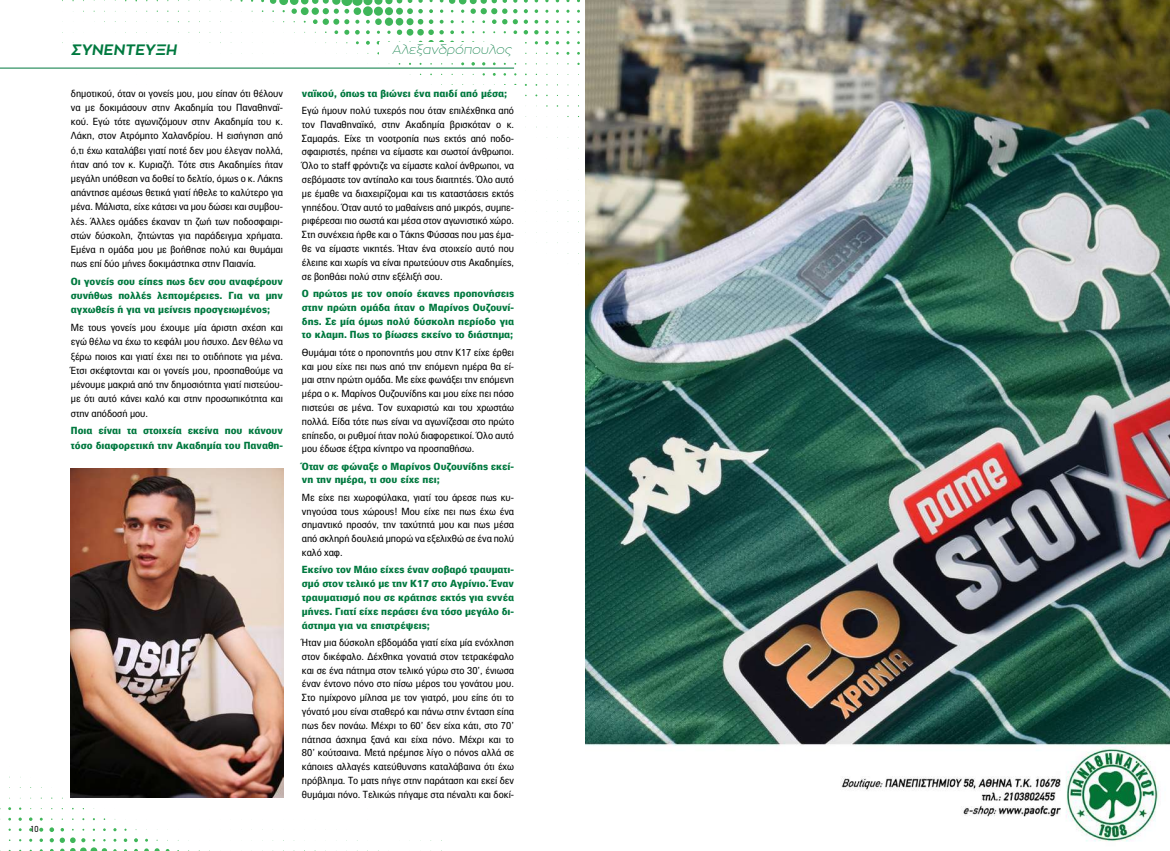
<style>
.page{position:relative;width:1170px;height:851px;background:#fff}
.page>*{position:absolute;margin:0;border:0;box-sizing:border-box;transform-origin:0 0}
.t1{font:700 15px "Zona Pro";color:#00793f}
.t2{font:100 12.5px "Zona Pro";color:#00793f}
.t3{font:10px/13.8px "PF Paperback";color:#000;text-align:justify}
.t4{font:900 10px/13.8px "PF Paperback";color:#00793f;text-align:justify}
.t5{font:8.75px "PF Din Text";color:#000}
</style>
<div class="page">
<svg style="left:524px;top:9px;width:4px;height:4px"></svg>
<svg style="left:534px;top:9px;width:4px;height:4px"></svg>
<svg style="left:523px;top:20px;width:5px;height:4px"></svg>
<svg style="left:534px;top:20px;width:4px;height:4px"></svg>
<svg style="left:270px;top:0;width:132px;height:35px"></svg>
<svg style="left:523px;top:30px;width:5px;height:4px"></svg>
<svg style="left:534px;top:30px;width:4px;height:4px"></svg>
<svg style="left:366px;top:41px;width:4px;height:4px"></svg>
<svg style="left:545px;top:41px;width:3px;height:4px"></svg>
<svg style="left:407px;top:0;width:111px;height:42px"></svg>
<svg style="left:471px;top:62px;width:4px;height:4px"></svg>
<svg style="left:144px;top:848px;width:16px;height:2px"></svg>
<svg style="left:134px;top:838px;width:4px;height:4px"></svg>
<svg style="left:60px;top:837px;width:47px;height:13px"></svg>
<svg style="left:50px;top:838px;width:4px;height:4px"></svg>
<svg style="left:49px;top:827px;width:5px;height:4px"></svg>
<svg style="left:39px;top:827px;width:4px;height:4px"></svg>
<img style="left:585px;top:0;width:584px;height:842px">
<hr style="left:0;top:68px;width:514px;height:1px;background:#00793f">
<img style="left:71px;top:468px;width:212px;height:329px">
<p class="t5" style="left:30px;top:823px;width:10px">10</p>
<h1 class="t1" style="left:71px;top:40px;width:110px">ΣΥΝΈΝΤΕΥΞΗ</h1>
<p class="t3" style="left:71px;top:86px;width:214px;line-height:14.2px">δημοτικού, όταν οι γονείς μου, μου είπαν ότι θέλουν να με δοκιμάσουν στην Ακαδημία του Παναθηναϊ&shy;κού. Εγώ τότε αγωνιζόμουν στην Ακαδημία του κ.<br>Λάκη, στον Ατρόμητο Χαλανδρίου. Η εισήγηση από ό,τι έχω καταλάβει γιατί ποτέ δεν μου έλεγαν πολλά, ήταν από τον κ. Κυριαζή. Τότε στις Ακαδημίες ήταν μεγάλη υπόθεση να δοθεί το δελτίο, όμως ο κ. Λάκης απάντησε αμέσως θετικά γιατί ήθελε το καλύτερο για μένα. Μάλιστα, είχε κάτσει να μου δώσει και συμβου&shy;λές. Άλλες ομάδες έκαναν τη ζωή των ποδοσφαιρι&shy;στών δύσκολη, ζητώντας για παράδειγμα χρήματα.<br>Εμένα η ομάδα μου με βοήθησε πολύ και θυμάμαι πως επί δύο μήνες δοκιμάστηκα στην Παιανία.</p>
<p class="t4" style="left:71px;top:274px;width:213px;line-height:14.2px">Οι γονείς σου είπες πως δεν σου αναφέρουν συνήθως πολλές λεπτομέρειες. Για να μην αγχωθείς ή για να μείνεις προσγειωμένος;</p>
<p class="t3" style="left:71px;top:320px;width:214px;line-height:14.2px">Με τους γονείς μου έχουμε μία άριστη σχέση και εγώ θέλω να έχω το κεφάλι μου ήσυχο. Δεν θέλω να ξέρω ποιος και γιατί έχει πει το οτιδήποτε για μένα.<br>Έτσι σκέφτονται και οι γονείς μου, προσπαθούμε να μένουμε μακριά από την δημοσιότητα γιατί πιστεύου&shy;με ότι αυτό κάνει καλό και στην προσωπικότητα και στην απόδοσή μου.</p>
<p class="t4" style="left:71px;top:423px;width:214px;line-height:14.2px">Ποια είναι τα στοιχεία εκείνα που κάνουν τόσο διαφορετική την Ακαδημία του Παναθη-</p>
<p class="t2" style="left:392px;top:42px;width:123px">Αλεξανδρόπουλος</p>
<p class="t4" style="left:302px;top:86px;width:207px">ναϊκού, όπως τα βιώνει ένα παιδί από μέσα;</p>
<p class="t3" style="left:302px;top:103px;width:214px">Εγώ ήμουν πολύ τυχερός που όταν επιλέχθηκα από τον Παναθηναϊκό, στην Ακαδημία βρισκόταν ο κ.<br>Σαμαράς. Είχε τη νοοτροπία πως εκτός από ποδο&shy;σφαιριστές, πρέπει να είμαστε και σωστοί άνθρωποι.<br>Όλο το staff φρόντιζε να είμαστε καλοί άνθρωποι, να σεβόμαστε τον αντίπαλο και τους διαιτητές. Όλο αυτό με έμαθε να διαχειρίζομαι και τις καταστάσεις εκτός γηπέδου. Όταν αυτό το μαθαίνεις από μικρός, συμπε&shy;ριφέρεσαι πιο σωστά και μέσα στον αγωνιστικό χώρο.<br>Στη συνέχεια ήρθε και ο Τάκης Φύσσας που μας έμα&shy;θε να είμαστε νικητές. Ήταν ένα στοιχείο αυτό που έλειπε και χωρίς να είναι πρωτεύουν στις Ακαδημίες, σε βοηθάει πολύ στην εξέλιξή σου.</p>
<p class="t4" style="left:302px;top:286px;width:214px">Ο πρώτος με τον οποίο έκανες προπονήσεις στην πρώτη ομάδα ήταν ο Μαρίνος Ουζουνί&shy;δης. Σε μία όμως πολύ δύσκολη περίοδο για το κλαμπ. Πως το βίωσες εκείνο το διάστημα;</p>
<p class="t3" style="left:302px;top:345px;width:214px">Θυμάμαι τότε ο προπονητής μου στην Κ17 είχε έρθει και μου είχε πει πως από την επόμενη ημέρα θα εί&shy;μαι στην πρώτη ομάδα. Με είχε φωνάξει την επόμενη μέρα ο κ. Μαρίνος Ουζουνίδης και μου είχε πει πόσο πιστεύει σε μένα. Τον ευχαριστώ και του χρωστάω πολλά. Είδα τότε πως είναι να αγωνίζεσαι στο πρώτο επίπεδο, οι ρυθμοί ήταν πολύ διαφορετικοί. Όλο αυτό μου έδωσε έξτρα κίνητρο να προσπαθήσω.</p>
<p class="t4" style="left:302px;top:459px;width:213px">Όταν σε φώναξε ο Μαρίνος Ουζουνίδης εκεί&shy;νη την ημέρα, τι σου είχε πει;</p>
<p class="t3" style="left:302px;top:490px;width:214px">Με είχε πει χωροφύλακα, γιατί του άρεσε πως κυ&shy;νηγούσα τους χώρους! Μου είχε πει πως έχω ένα σημαντικό προσόν, την ταχύτητά μου και πως μέσα από σκληρή δουλειά μπορώ να εξελιχθώ σε ένα πολύ καλό χαφ.</p>
<p class="t4" style="left:302px;top:562px;width:214px">Εκείνο τον Μάιο είχες έναν σοβαρό τραυματι&shy;σμό στον τελικό με την Κ17 στο Αγρίνιο. Έναν τραυματισμό που σε κράτησε εκτός για εννέα μήνες. Γιατί είχε περάσει ένα τόσο μεγάλο δι&shy;άστημα για να επιστρέψεις;</p>
<p class="t3" style="left:302px;top:635px;width:214px">Ήταν μια δύσκολη εβδομάδα γιατί είχα μία ενόχληση στον δικέφαλο. Δέχθηκα γονατιά στον τετρακέφαλο και σε ένα πάτημα στον τελικό γύρω στο 30’, ένιωσα έναν έντονο πόνο στο πίσω μέρος του γονάτου μου.<br>Στο ημίχρονο μίλησα με τον γιατρό, μου είπε ότι το γόνατό μου είναι σταθερό και πάνω στην ένταση είπα πως δεν πονάω. Μέχρι το 60’ δεν είχα κάτι, στο 70’ πάτησα άσχημα ξανά και είχα πόνο. Μέχρι και το 80’ κούτσαινα. Μετά ηρέμησε λίγο ο πόνος αλλά σε κάποιες αλλαγές κατεύθυνσης καταλάβαινα ότι έχω πρόβλημα. Το ματς πήγε στην παράταση και εκεί δεν θυμάμαι πόνο. Τελικώς πήγαμε στα πέναλτι και δοκί-</p>
</div>
